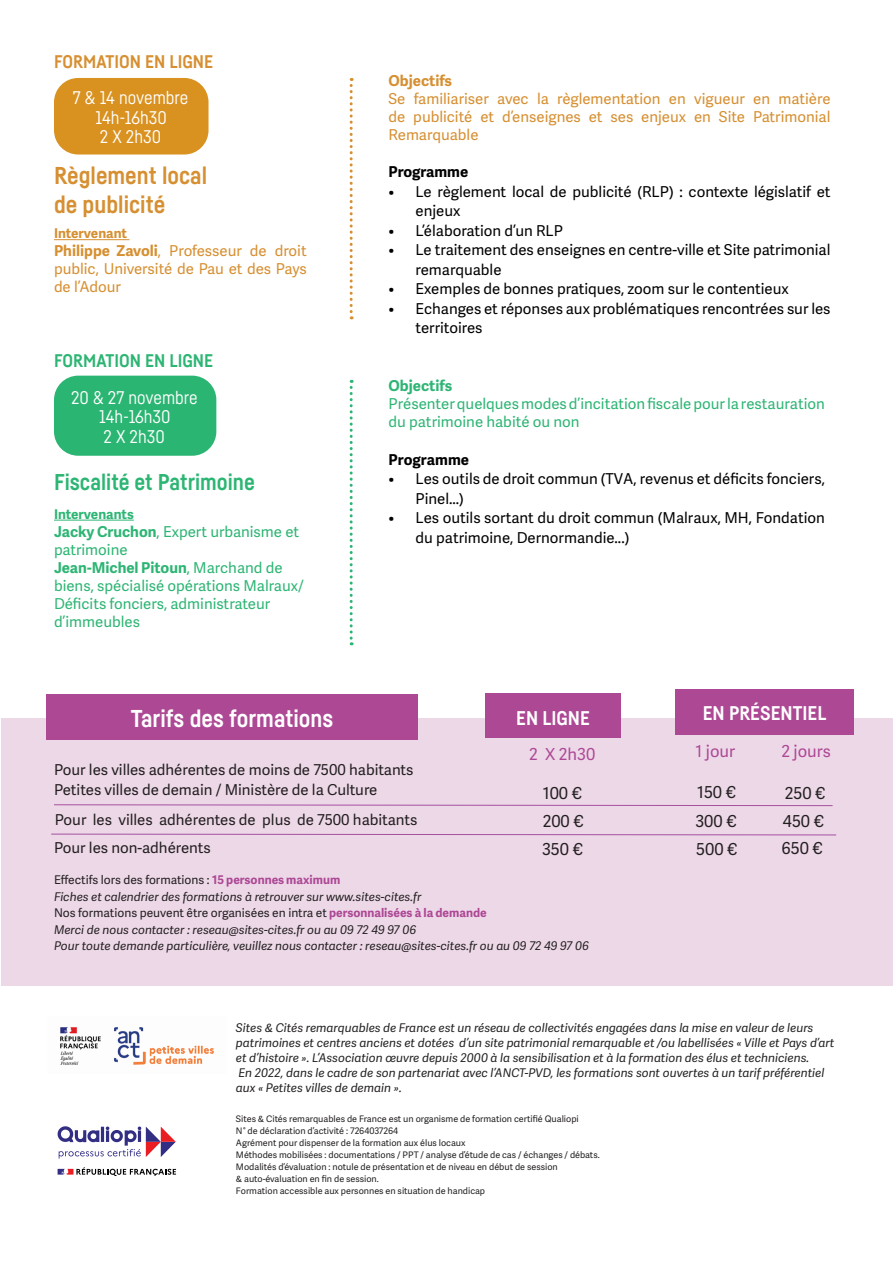
<style>
.page{position:relative;width:893px;height:1263px;background:#fff}
.page>*{position:absolute;margin:0;border:0;box-sizing:border-box;transform-origin:0 0}
.t1{font:700 24px "Fabrikat";color:#d68f31}
.t2{font:700 24px "Fabrikat";color:#fff}
.t3{font:700 22.5px "Fabrikat";color:#2cb573}
.t4{font:700 19.5px "Fabrikat";color:#fff}
.t5{font:18px "Fabrikat";color:#fff}
.t6{font:700 18px "Fabrikat";color:#d68f31}
.t7{font:700 18px "Fabrikat";color:#2cb573}
.t8{font:16.5px "Adelle Sans";color:#231f20}
.t9{font:16.5px "Adelle Sans";color:#ad4895}
.t10{font:15px/19.5px "Adelle Sans";color:#000001}
.t11{font:15px/18px "Adelle Sans";color:#2db574}
.t12{font:15px/18px "Adelle Sans";color:#d68f31;text-align:justify}
.t13{font:15px/29.4px "Adelle Sans";color:#231f20}
.t14{font:700 15px "Adelle Sans";color:#000001}
.t15{font:700 15px "Adelle Sans";color:#d68f31}
.t16{font:700 15px "Adelle Sans";color:#2db574}
.t17{font:700 13.5px "Adelle Sans";color:#2db574}
.t18{font:700 13.5px "Adelle Sans";color:#d68f31}
.t19{font:italic 12px/15px "Adelle Sans";color:#231f20}
.t20{font:12px "Adelle Sans";color:#231f20}
.t21{font:9px "Adelle Sans";color:#231f20}
.s1{font-weight:700}
.s2{font-weight:700;color:#ad4895}
</style>
<div class="page">
<div style="left:1px;top:718px;width:891px;height:267px;background:#edd8e8"></div>
<div style="left:54px;top:78px;width:155px;height:76px;background:#d99120;border-radius:24px"></div>
<img style="left:60px;top:1027px;width:154px;height:38px">
<svg style="left:58px;top:1126px;width:118px;height:32px"></svg>
<svg style="left:58px;top:1167px;width:118px;height:9px"></svg>
<div style="left:54px;top:376px;width:162px;height:80px;background:#2bb572;border-radius:24px"></div>
<div style="left:485px;top:693px;width:136px;height:45px;background:#ad4895"></div>
<div style="left:46px;top:694px;width:372px;height:46px;background:#ad4895"></div>
<div style="left:675px;top:690px;width:179px;height:45px;background:#ad4895"></div>
<hr style="left:54px;top:239px;width:75px;height:1px;background:#d68f31">
<svg style="left:350px;top:78px;width:3px;height:241px"></svg>
<hr style="left:54px;top:520px;width:80px;height:1px;background:#2db574">
<svg style="left:350px;top:380px;width:3px;height:265px"></svg>
<svg style="left:54px;top:804px;width:779px;height:2px"></svg>
<svg style="left:51px;top:834px;width:786px;height:1px"></svg>
<p class="t6" style="left:54px;top:50px;width:161px">FORMATION EN LIGNE</p>
<p class="t5" style="left:73px;top:87px;width:117px">7 &amp; 14 novembre</p>
<p class="t5" style="left:96px;top:106px;width:73px">14h-16h30</p>
<p class="t5" style="left:100px;top:126px;width:63px">2 X 2h30</p>
<p class="t1" style="left:54px;top:161px;width:155px">Règlement local</p>
<p class="t1" style="left:54px;top:189px;width:113px">de publicité</p>
<p class="t18" style="left:54px;top:224px;width:75px">Intervenant</p>
<p class="t12" style="left:54px;top:241px;width:254px"><span class="s1">Philippe Zavoli</span>, Professeur de droit public, Université de Pau et des Pays de l’Adour</p>
<p class="t7" style="left:54px;top:349px;width:161px">FORMATION EN LIGNE</p>
<p class="t5" style="left:71px;top:386px;width:128px">20 &amp; 27 novembre</p>
<p class="t5" style="left:99px;top:406px;width:73px">14h-16h30</p>
<p class="t5" style="left:104px;top:425px;width:63px">2 X 2h30</p>
<p class="t3" style="left:54px;top:468px;width:202px">Fiscalité et Patrimoine</p>
<p class="t17" style="left:54px;top:504px;width:81px">Intervenants</p>
<p class="t11" style="left:54px;top:522px;width:247px"><span class="s1">Jacky Cruchon</span>, Expert urbanisme et patrimoine</p>
<p class="t11" style="left:54px;top:558px;width:251px"><span class="s1">Jean-Michel Pitoun</span>, Marchand de biens, spécialisé opérations Malraux/<br>Déficits fonciers, administrateur d’immeubles</p>
<p class="t2" style="left:131px;top:704px;width:204px">Tarifs des formations</p>
<p class="t15" style="left:388px;top:69px;width:65px">Objectifs</p>
<p class="t12" style="left:388px;top:89px;width:443px">Se familiariser avec la règlementation en vigueur en matière de publicité et d’enseignes et ses enjeux en Site Patrimonial Remarquable</p>
<p class="t14" style="left:388px;top:161px;width:81px">Programme</p>
<p class="t10" style="left:415px;top:181px;width:416px;text-indent:-27px">• Le règlement local de publicité (RLP) : contexte législatif et enjeux</p>
<p class="t10" style="left:388px;top:220px;width:176px">• L’élaboration d’un RLP</p>
<p class="t10" style="left:415px;top:239px;width:416px;text-indent:-27px">• Le traitement des enseignes en centre-ville et Site patrimonial remarquable</p>
<p class="t10" style="left:388px;top:278px;width:402px">• Exemples de bonnes pratiques, zoom sur le contentieux</p>
<p class="t10" style="left:415px;top:298px;width:416px;text-indent:-27px">• Echanges et réponses aux problématiques rencontrées sur les territoires</p>
<p class="t16" style="left:388px;top:375px;width:65px">Objectifs</p>
<p class="t11" style="left:388px;top:394px;width:438px">Présenter quelques modes d’incitation fiscale pour la restauration du patrimoine habité ou non</p>
<p class="t14" style="left:388px;top:448px;width:82px">Programme</p>
<p class="t10" style="left:415px;top:469px;width:411px;text-indent:-27px">• Les outils de droit commun (TVA, revenus et déficits fonciers,<br>Pinel...)</p>
<p class="t10" style="left:415px;top:508px;width:411px;text-indent:-27px">• Les outils sortant du droit commun (Malraux, MH, Fondation du patrimoine, Dernormandie...)</p>
<p class="t4" style="left:516px;top:706px;width:75px">EN LIGNE</p>
<p class="t4" style="left:703px;top:701px;width:125px">EN PRÉSENTIEL</p>
<p class="t13" style="left:54px;top:754px;width:361px">Pour les villes adhérentes de moins de 7500 habitants</p>
<p class="t13" style="left:54px;top:774px;width:365px">Petites villes de demain / Ministère de la Culture<br>Pour les villes adhérentes de plus de 7500 habitants<br>Pour les non-adhérents</p>
<p class="t9" style="left:529px;top:742px;width:67px">2 X 2h30</p>
<p class="t8" style="left:543px;top:781px;width:40px">100 €</p>
<p class="t8" style="left:543px;top:809px;width:42px">200 €</p>
<p class="t8" style="left:542px;top:837px;width:42px">350 €</p>
<p class="t20" style="left:54px;top:871px;width:288px">Effectifs lors des formations : <span class="s2">15 personnes maximum</span></p>
<p class="t19" style="left:54px;top:888px;width:369px">Fiches et calendrier des formations à retrouver sur www.sites-cites.fr</p>
<p class="t20" style="left:54px;top:904px;width:434px">Nos formations peuvent être organisées en intra et <span class="s2">personnalisées à la demande</span></p>
<p class="t19" style="left:54px;top:921px;width:364px">Merci de nous contacter : reseau@sites-cites.fr ou au 09 72 49 97 06</p>
<p class="t19" style="left:54px;top:938px;width:537px">Pour toute demande particulière, veuillez nous contacter : reseau@sites-cites.fr ou au 09 72 49 97 06</p>
<p class="t9" style="left:696px;top:739px;width:41px">1 jour</p>
<p class="t9" style="left:781px;top:740px;width:51px">2 jours</p>
<p class="t8" style="left:697px;top:781px;width:40px">150 €</p>
<p class="t8" style="left:785px;top:781px;width:42px">250 €</p>
<p class="t8" style="left:695px;top:810px;width:43px">300 €</p>
<p class="t8" style="left:696px;top:837px;width:43px">500 €</p>
<p class="t8" style="left:783px;top:810px;width:42px">450 €</p>
<p class="t8" style="left:781px;top:836px;width:43px">650 €</p>
<p class="t19" style="left:236px;top:1020px;width:600px">Sites &amp; Cités remarquables de France est un réseau de collectivités engagées dans la mise en valeur de leurs patrimoines et centres anciens et dotées d’un site patrimonial remarquable et /ou labellisées « Ville et Pays d’art et d’histoire ». L’Association œuvre depuis 2000 à la sensibilisation et à la formation des élus et techniciens.</p>
<p class="t19" style="left:236px;top:1065px;width:590px">En 2022, dans le cadre de son partenariat avec l’ANCT-PVD, les formations sont ouvertes à un tarif préférentiel aux « Petites villes de demain ».</p>
<p class="t21" style="left:236px;top:1113px;width:344px">Sites &amp; Cités remarquables de France est un organisme de formation certifié Qualiopi</p>
<p class="t21" style="left:236px;top:1125px;width:164px">N° de déclaration d’activité : 7264037264</p>
<p class="t21" style="left:236px;top:1137px;width:231px">Agrément pour dispenser de la formation aux élus locaux</p>
<p class="t21" style="left:236px;top:1149px;width:365px">Méthodes mobilisées : documentations / PPT / analyse d’étude de cas / échanges / débats.</p>
<p class="t21" style="left:236px;top:1161px;width:323px">Modalités d’évaluation : notule de présentation et de niveau en début de session</p>
<p class="t21" style="left:236px;top:1173px;width:144px">&amp; auto-évaluation en fin de session.</p>
<p class="t21" style="left:236px;top:1185px;width:251px">Formation accessible aux personnes en situation de handicap</p>
</div>
